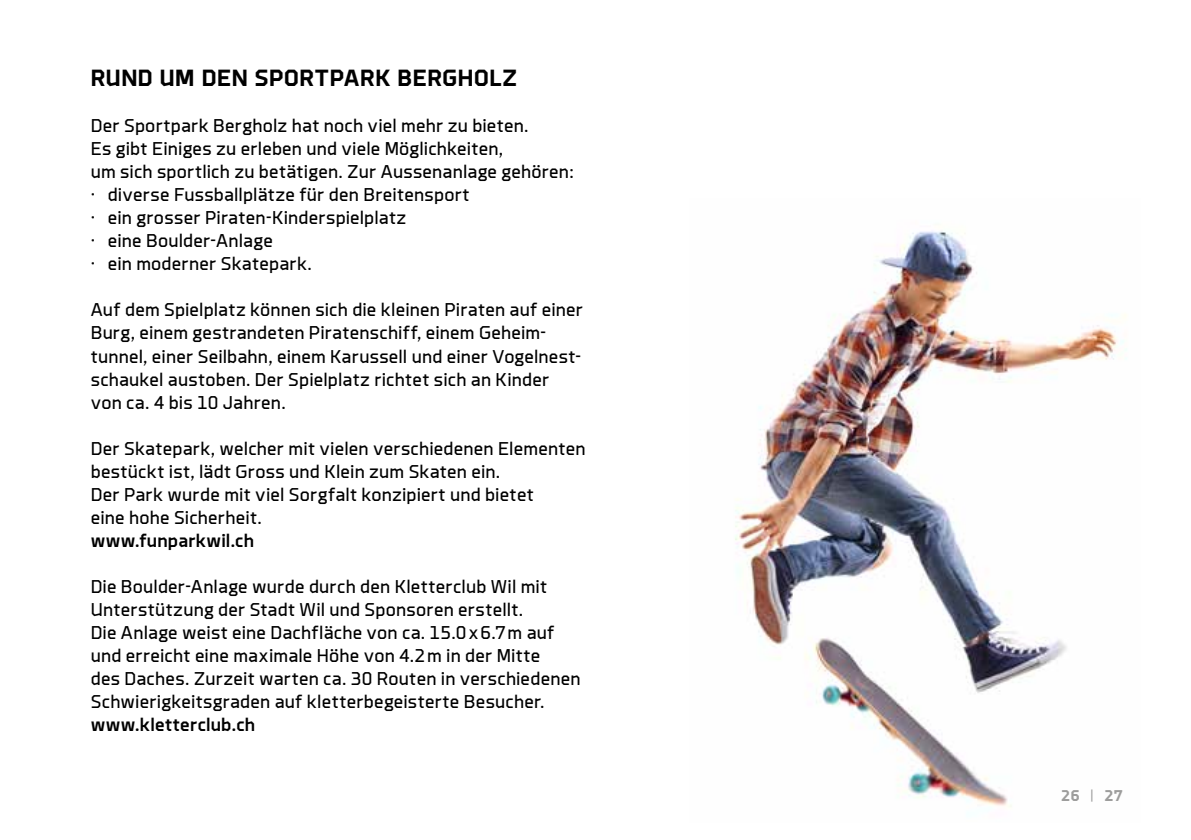
<style>
.page{position:relative;width:1191px;height:840px;background:#fff}
.page>*{position:absolute;margin:0;border:0;box-sizing:border-box;transform-origin:0 0}
.t1{font:700 24px "Brooklyn";letter-spacing:.025em;color:#000}
.t2{font:19px/23px "Brooklyn";letter-spacing:.01em;color:#000}
.t3{font:500 19px "Brooklyn";letter-spacing:.01em;color:#000}
.t4{font:700 16px "Brooklyn";color:#9d9d9c}
.s1{font-weight:300}
</style>
<div class="page">
<img style="left:735px;top:231px;width:392px;height:576px">
<p class="t1" style="left:91px;top:66px;width:428px">RUND UM DEN SPORTPARK BERGHOLZ</p>
<p class="t2" style="left:91px;top:115px;width:484px">Der Sportpark Bergholz hat noch viel mehr zu bieten.<br>Es gibt Einiges zu erleben und viele Möglichkeiten,<br>um sich sportlich zu betätigen. Zur Aussenanlage gehören: · diverse Fussballplätze für den Breitensport<br>· ein grosser Piraten-Kinderspielplatz<br>· eine Boulder-Anlage<br>· ein moderner Skatepark.</p>
<p class="t2" style="left:91px;top:299px;width:494px">Auf dem Spielplatz können sich die kleinen Piraten auf einer Burg, einem gestrandeten Piratenschiff, einem Geheim&shy;tunnel, einer Seilbahn, einem Karussell und einer Vogelnest&shy;schaukel austoben. Der Spielplatz richtet sich an Kinder von ca. 4 bis 10 Jahren.</p>
<p class="t2" style="left:91px;top:437px;width:496px">Der Skatepark, welcher mit vielen verschiedenen Elementen bestückt ist, lädt Gross und Klein zum Skaten ein.<br>Der Park wurde mit viel Sorgfalt konzipiert und bietet<br>eine hohe Sicherheit.</p>
<p class="t3" style="left:91px;top:530px;width:165px">www.funparkwil.ch</p>
<p class="t2" style="left:91px;top:575px;width:491px">Die Boulder-Anlage wurde durch den Kletterclub Wil mit Unterstützung der Stadt Wil und Sponsoren erstellt.<br>Die Anlage weist eine Dachfläche von ca. 15.0 x 6.7 m auf und erreicht eine maximale Höhe von 4.2 m in der Mitte<br>des Daches. Zurzeit warten ca. 30 Routen in verschiedenen Schwierigkeitsgraden auf kletterbegeisterte Besucher.</p>
<p class="t3" style="left:91px;top:714px;width:166px">www.kletterclub.ch</p>
<p class="t4" style="left:1061px;top:787px;width:63px">26 <span class="s1">|</span> 27</p>
</div>
